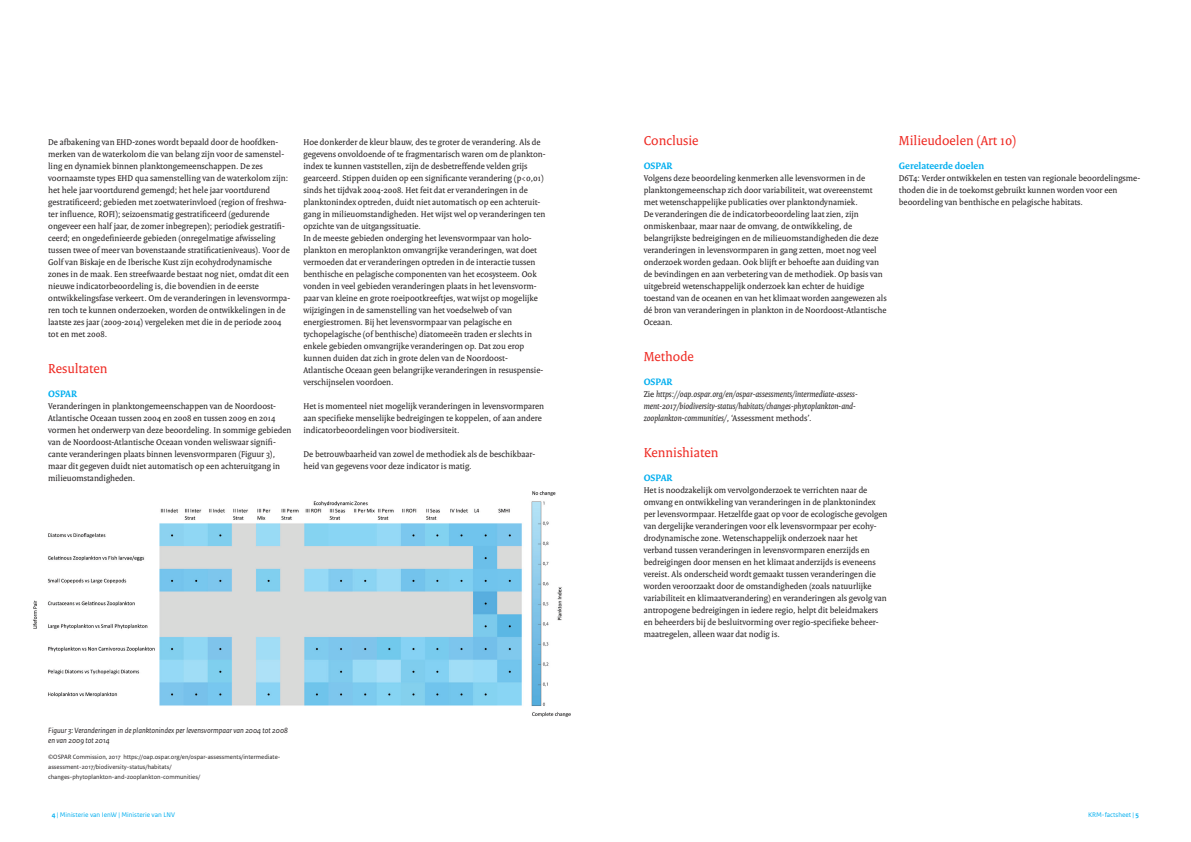
<style>
.page{position:relative;width:1191px;height:842px;background:#fff}
.page>*{position:absolute;margin:0;border:0;box-sizing:border-box;transform-origin:0 0}
.t1{font:14px "Rijksoverheid Serif";color:#ee2a23}
.t2{font:700 10px "Rijksoverheid Serif";color:#00aeef}
.t3{font:9px/12px "Rijksoverheid Serif";color:#231f20}
.t4{font:italic 9px/12px "Rijksoverheid Serif";color:#231f20}
.t5{font:italic 8px/10px "Rijksoverheid Sans Text";color:#231f20}
.t6{font:7px "Rijksoverheid Sans Text";color:#00aeef}
.t7{font:6.5px/10px "Rijksoverheid Sans Text";color:#231f20}
.s1{font-style:normal}
.s2{font-weight:700}
</style>
<div class="page">
<img style="left:33px;top:491px;width:538px;height:226px">
<p class="t3" style="left:48px;top:136px;width:243px">De afbakening van EHD-zones wordt bepaald door de hoofdken&shy;merken van de waterkolom die van belang zijn voor de samenstel&shy;ling en dynamiek binnen planktongemeenschappen. De zes voornaamste types EHD qua samenstelling van de waterkolom zijn: het hele jaar voortdurend gemengd; het hele jaar voortdurend gestratificeerd; gebieden met zoetwaterinvloed (region of freshwa&shy;ter influence, ROFI); seizoensmatig gestratificeerd (gedurende ongeveer een half jaar, de zomer inbegrepen); periodiek gestratifi&shy;ceerd; en ongedefinieerde gebieden (onregelmatige afwisseling tussen twee of meer van bovenstaande stratificatieniveaus). Voor de Golf van Biskaje en de Iberische Kust zijn ecohydrodynamische zones in de maak. Een streefwaarde bestaat nog niet, omdat dit een nieuwe indicatorbeoordeling is, die bovendien in de eerste ontwikkelingsfase verkeert. Om de veranderingen in levensvormpa&shy;ren toch te kunnen onderzoeken, worden de ontwikkelingen in de laatste zes jaar (2009-2014) vergeleken met die in de periode 2004 tot en met 2008.</p>
<h1 class="t1" style="left:48px;top:360px;width:61px">Resultaten</h1>
<p class="t2" style="left:48px;top:388px;width:30px">OSPAR</p>
<p class="t3" style="left:48px;top:400px;width:245px">Veranderingen in planktongemeenschappen van de Noordoost-Atlantische Oceaan tussen 2004 en 2008 en tussen 2009 en 2014 vormen het onderwerp van deze beoordeling. In sommige gebieden van de Noordoost-Atlantische Oceaan vonden weliswaar signifi&shy;cante veranderingen plaats binnen levensvormparen (Figuur 3), maar dit gegeven duidt niet automatisch op een achteruitgang in milieuomstandigheden.</p>
<p class="t3" style="left:303px;top:136px;width:244px">Hoe donkerder de kleur blauw, des te groter de verandering. Als de gegevens onvoldoende of te fragmentarisch waren om de plankton&shy;index te kunnen vaststellen, zijn de desbetreffende velden grijs gearceerd. Stippen duiden op een significante verandering (p&lt;0,01) sinds het tijdvak 2004-2008. Het feit dat er veranderingen in de planktonindex optreden, duidt niet automatisch op een achteruit&shy;gang in milieuomstandigheden. Het wijst wel op veranderingen ten opzichte van de uitgangssituatie.<br>In de meeste gebieden onderging het levensvormpaar van holo&shy;plankton en meroplankton omvangrijke veranderingen, wat doet vermoeden dat er veranderingen optreden in de interactie tussen benthische en pelagische componenten van het ecosysteem. Ook vonden in veel gebieden veranderingen plaats in het levensvorm&shy;paar van kleine en grote roeipootkreeftjes, wat wijst op mogelijke wijzigingen in de samenstelling van het voedselweb of van energiestromen. Bij het levensvormpaar van pelagische en tychopelagische (of benthische) diatomeeën traden er slechts in enkele gebieden omvangrijke veranderingen op. Dat zou erop kunnen duiden dat zich in grote delen van de Noordoost-Atlantische Oceaan geen belangrijke veranderingen in resuspensie&shy;verschijnselen voordoen.</p>
<p class="t3" style="left:303px;top:400px;width:242px">Het is momenteel niet mogelijk veranderingen in levensvormparen aan specifieke menselijke bedreigingen te koppelen, of aan andere indicatorbeoordelingen voor biodiversiteit.</p>
<p class="t3" style="left:303px;top:448px;width:233px">De betrouwbaarheid van zowel de methodiek als de beschikbaar&shy;heid van gegevens voor deze indicator is matig.</p>
<p class="t5" style="left:48px;top:726px;width:241px">Figuur 3: Veranderingen in de planktonindex per levensvormpaar van 2004 tot 2008 en van 2009 tot 2014</p>
<p class="t7" style="left:48px;top:752px;width:234px">©OSPAR Commission, 2017 https://oap.ospar.org/en/ospar-assessments/intermediate&shy;assessment-2017/biodiversity-status/habitats/ changes-phytoplankton-and-zooplankton-communities/</p>
<h1 class="t1" style="left:643px;top:132px;width:56px">Conclusie</h1>
<p class="t2" style="left:643px;top:160px;width:30px">OSPAR</p>
<p class="t3" style="left:643px;top:172px;width:244px">Volgens deze beoordeling kenmerken alle levensvormen in de planktongemeenschap zich door variabiliteit, wat overeenstemt met wetenschappelijke publicaties over planktondynamiek.<br>De veranderingen die de indicatorbeoordeling laat zien, zijn onmiskenbaar, maar naar de omvang, de ontwikkeling, de belangrijkste bedreigingen en de milieuomstandigheden die deze veranderingen in levensvormparen in gang zetten, moet nog veel onderzoek worden gedaan. Ook blijft er behoefte aan duiding van de bevindingen en aan verbetering van de methodiek. Op basis van uitgebreid wetenschappelijk onderzoek kan echter de huidige toestand van de oceanen en van het klimaat worden aangewezen als dé bron van veranderingen in plankton in de Noordoost-Atlantische Oceaan.</p>
<h1 class="t1" style="left:643px;top:348px;width:52px">Methode</h1>
<p class="t2" style="left:643px;top:376px;width:30px">OSPAR</p>
<p class="t4" style="left:643px;top:388px;width:215px"><span class="s1">Zie</span> https://oap.ospar.org/en/ospar-assessments/intermediate-assess&shy;ment-2017/biodiversity-status/habitats/changes-phytoplankton-and&shy;zooplankton-communities/<span class="s1">, ‘Assessment methods’.</span></p>
<h1 class="t1" style="left:643px;top:444px;width:76px">Kennishiaten</h1>
<p class="t2" style="left:643px;top:472px;width:30px">OSPAR</p>
<p class="t3" style="left:643px;top:484px;width:245px">Het is noodzakelijk om vervolgonderzoek te verrichten naar de omvang en ontwikkeling van veranderingen in de planktonindex per levensvormpaar. Hetzelfde gaat op voor de ecologische gevolgen van dergelijke veranderingen voor elk levensvormpaar per ecohy&shy;drodynamische zone. Wetenschappelijk onderzoek naar het verband tussen veranderingen in levensvormparen enerzijds en bedreigingen door mensen en het klimaat anderzijds is eveneens vereist. Als onderscheid wordt gemaakt tussen veranderingen die worden veroorzaakt door de omstandigheden (zoals natuurlijke variabiliteit en klimaatverandering) en veranderingen als gevolg van antropogene bedreigingen in iedere regio, helpt dit beleidmakers en beheerders bij de besluitvorming over regio-specifieke beheer&shy;maatregelen, alleen waar dat nodig is.</p>
<h1 class="t1" style="left:899px;top:132px;width:119px">Milieudoelen (Art 10)</h1>
<p class="t2" style="left:899px;top:160px;width:87px">Gerelateerde doelen</p>
<p class="t3" style="left:899px;top:172px;width:243px">D6T4: Verder ontwikkelen en testen van regionale beoordelingsme&shy;thoden die in de toekomst gebruikt kunnen worden voor een beoordeling van benthische en pelagische habitats.</p>
<p class="t6" style="left:52px;top:811px;width:125px"><span class="s2">4</span> | Ministerie van IenW | Ministerie van LNV</p>
<p class="t6" style="left:1088px;top:811px;width:52px">KRM-factsheet | <span class="s2">5</span></p>
</div>
